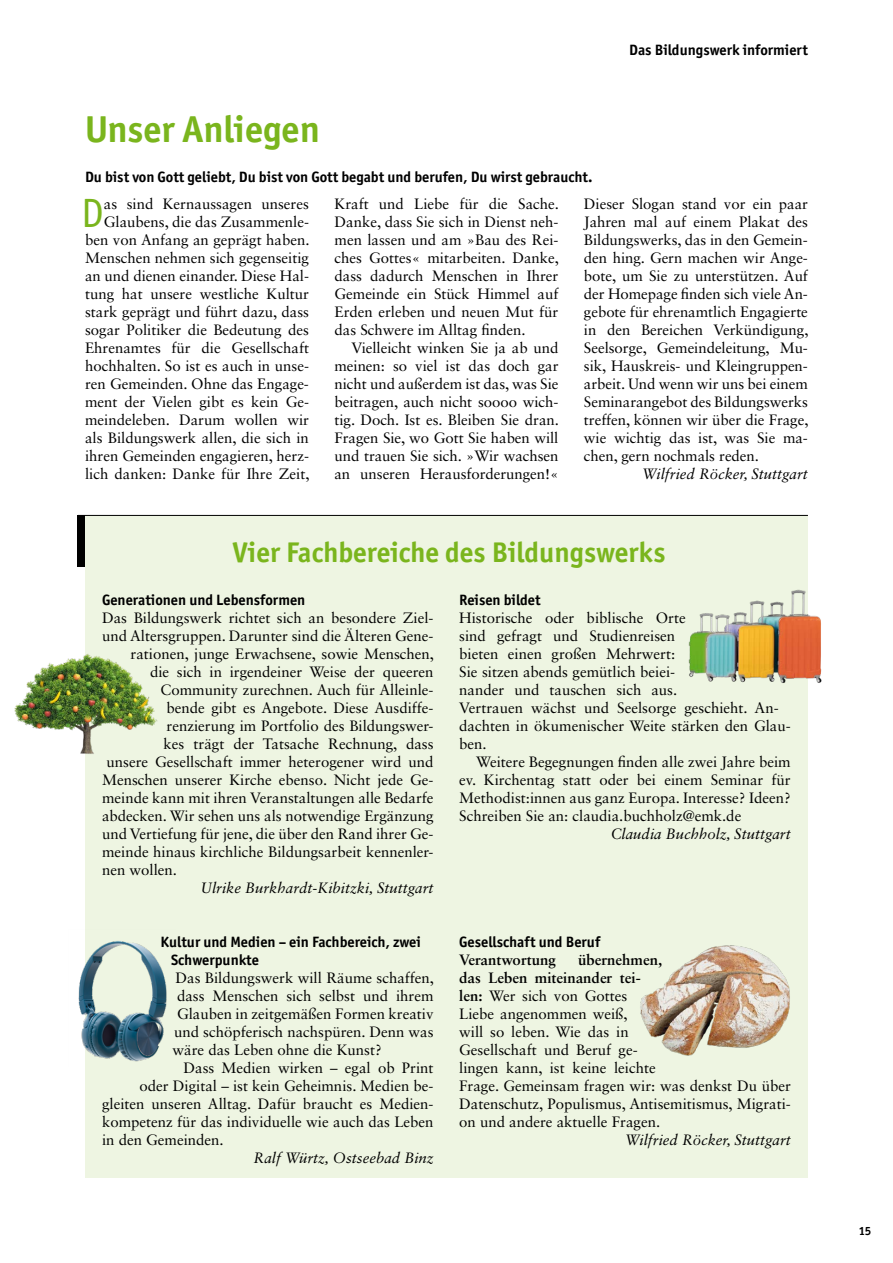
<style>
.page{position:relative;width:893px;height:1263px;background:#fff}
.page>*{position:absolute;margin:0;border:0;box-sizing:border-box;transform-origin:0 0}
.t1{font:40.95px "Officina Sans ITC Std";color:#7ab51d}
.t2{font:700 37.5px "Officina Sans ITC Std";color:#7ab51d}
.t3{font:700 28.5px "Officina Sans ITC Std";color:#7ab51d}
.t4{font:15px/18px "Sabon LT Std";color:#000;text-align:justify}
.t5{font:700 15px/18px "Officina Sans ITC Std";color:#000}
.t6{font:italic 15px "Sabon LT Std";color:#000}
.t7{font:700 15px "Sabon LT Std";color:#000}
.t8{font:700 12px "Officina Sans ITC Std";color:#000}
.s1{font-weight:700}
</style>
<div class="page">
<div style="left:85px;top:516px;width:723px;height:662px;background:#eef5e2"></div>
<div style="left:78px;top:516px;width:7px;height:51px;background:#000"></div>
<hr style="left:78px;top:515px;width:730px;height:1px;background:#000">
<img style="left:640px;top:945px;width:150px;height:111px">
<img style="left:14px;top:654px;width:144px;height:100px">
<img style="left:78px;top:941px;width:89px;height:121px">
<img style="left:688px;top:589px;width:134px;height:94px">
<h2 class="t2" style="left:85px;top:106px;width:236px">Unser Anliegen</h2>
<p class="t5" style="left:629px;top:41px;width:180px">Das Bildungswerk informiert</p>
<p class="t5" style="left:85px;top:168px;width:509px">Du bist von Gott geliebt, Du bist von Gott begabt und berufen, Du wirst gebraucht.</p>
<h1 class="t1" style="left:81px;top:190px;width:24px">D</h1>
<p class="t4" style="left:85px;top:195px;width:226px;text-align:right">as sind Kernaussagen unseres<br>Glaubens, die das Zusammenle&shy;ben von Anfang an geprägt haben.<br>Menschen nehmen sich gegenseitig an und dienen einander. Diese Hal&shy;tung hat unsere westliche Kultur stark geprägt und führt dazu, dass sogar Politiker die Bedeutung des<br>Ehrenamtes für die Gesellschaft hochhalten. So ist es auch in unse&shy;ren Gemeinden. Ohne das Engage&shy;ment der Vielen gibt es kein Ge&shy;meindeleben. Darum wollen wir als Bildungswerk allen, die sich in ihren Gemeinden engagieren, herz&shy;lich danken: Danke für Ihre Zeit,</p>
<p class="t4" style="left:334px;top:195px;width:226px">Kraft und Liebe für die Sache.<br>Danke, dass Sie sich in Dienst neh&shy;men lassen und am »Bau des Rei&shy;ches Gottes« mitarbeiten. Danke, dass dadurch Menschen in Ihrer Gemeinde ein Stück Himmel auf Erden erleben und neuen Mut für das Schwere im Alltag finden.</p>
<p class="t4" style="left:584px;top:195px;width:226px">Dieser Slogan stand vor ein paar Jahren mal auf einem Plakat des Bildungswerks, das in den Gemein&shy;den hing. Gern machen wir Ange&shy;bote, um Sie zu unterstützen. Auf der Homepage finden sich viele An&shy;gebote für ehrenamtlich Engagierte in den Bereichen Verkündigung, Seelsorge, Gemeindeleitung, Mu&shy;sik, Hauskreis- und Kleingruppen&shy;arbeit. Und wenn wir uns bei einem Seminarangebot des Bildungswerks treffen, können wir über die Frage, wie wichtig das ist, was Sie ma&shy;chen, gern nochmals reden.</p>
<p class="t6" style="left:642px;top:465px;width:168px">Wilfried Röcker, Stuttgart</p>
<p class="t4" style="left:334px;top:339px;width:226px;text-indent:17px">Vielleicht winken Sie ja ab und meinen: so viel ist das doch gar nicht und außerdem ist das, was Sie beitragen, auch nicht soooo wich&shy;tig. Doch. Ist es. Bleiben Sie dran.<br>Fragen Sie, wo Gott Sie haben will und trauen Sie sich. »Wir wachsen an unseren Herausforderungen!«</p>
<h3 class="t3" style="left:233px;top:534px;width:434px">Vier Fachbereiche des Bildungswerks</h3>
<p class="t5" style="left:102px;top:591px;width:205px">Generationen und Lebensformen</p>
<p class="t4" style="left:102px;top:609px;width:333px">Das Bildungswerk richtet sich an besondere Ziel-</p>
<p class="t4" style="left:102px;top:627px;width:333px">und Altersgruppen. Darunter sind die Älteren Gene-</p>
<p class="t4" style="left:131px;top:645px;width:305px">rationen, junge Erwachsene, sowie Menschen,</p>
<p class="t4" style="left:150px;top:663px;width:285px">die sich in irgendeiner Weise der queeren</p>
<p class="t4" style="left:161px;top:681px;width:275px">Community zurechnen. Auch für Alleinle-</p>
<p class="t4" style="left:167px;top:699px;width:268px">bende gibt es Angebote. Diese Ausdiffe-</p>
<p class="t4" style="left:167px;top:717px;width:268px">renzierung im Portfolio des Bildungswer-</p>
<p class="t4" style="left:164px;top:735px;width:272px">kes trägt der Tatsache Rechnung, dass</p>
<p class="t4" style="left:107px;top:753px;width:328px">unsere Gesellschaft immer heterogener wird und</p>
<p class="t4" style="left:102px;top:771px;width:333px">Menschen unserer Kirche ebenso. Nicht jede Ge-</p>
<p class="t4" style="left:102px;top:789px;width:333px">meinde kann mit ihren Veranstaltungen alle Bedarfe</p>
<p class="t4" style="left:102px;top:807px;width:333px">abdecken. Wir sehen uns als notwendige Ergänzung</p>
<p class="t4" style="left:102px;top:825px;width:333px">und Vertiefung für jene, die über den Rand ihrer Ge-</p>
<p class="t4" style="left:102px;top:843px;width:333px">meinde hinaus kirchliche Bildungsarbeit kennenler-</p>
<p class="t4" style="left:102px;top:861px;width:77px">nen wollen.</p>
<p class="t6" style="left:200px;top:879px;width:235px">Ulrike Burkhardt-Kibitzki, Stuttgart</p>
<p class="t5" style="left:171px;top:933px;width:251px;text-indent:-10px">Kultur und Medien – ein Fachbereich, zwei<br>Schwerpunkte</p>
<p class="t4" style="left:173px;top:969px;width:263px">Das Bildungswerk will Räume schaffen, dass Menschen sich selbst und ihrem Glauben in zeitgemäßen Formen kreativ und schöpferisch nachspüren. Denn was wäre das Leben ohne die Kunst?</p>
<p class="t4" style="left:184px;top:1059px;width:252px">Dass Medien wirken – egal ob Print</p>
<p class="t4" style="left:140px;top:1077px;width:295px">oder Digital – ist kein Geheimnis. Medien be-</p>
<p class="t4" style="left:102px;top:1095px;width:333px">gleiten unseren Alltag. Dafür braucht es Medien-</p>
<p class="t4" style="left:102px;top:1113px;width:333px">kompetenz für das individuelle wie auch das Leben</p>
<p class="t4" style="left:102px;top:1131px;width:123px">in den Gemeinden.</p>
<p class="t6" style="left:254px;top:1149px;width:182px">Ralf Würtz, Ostseebad Binz</p>
<p class="t5" style="left:459px;top:591px;width:83px">Reisen bildet</p>
<p class="t4" style="left:459px;top:609px;width:333px;text-align:left">Historische oder biblische Orte<br>sind gefragt und Studienreisen<br>bieten einen großen Mehrwert:<br>Sie sitzen abends gemütlich beiei-<br>nander und tauschen sich aus.<br>Vertrauen wächst und Seelsorge geschieht. An&shy;dachten in ökumenischer Weite stärken den Glau&shy;ben.</p>
<p class="t4" style="left:459px;top:753px;width:333px;text-indent:17px">Weitere Begegnungen finden alle zwei Jahre beim ev. Kirchentag statt oder bei einem Seminar für Methodist:innen aus ganz Europa. Interesse? Ideen?<br>Schreiben Sie an: claudia.buchholz@emk.de</p>
<p class="t6" style="left:611px;top:825px;width:181px">Claudia Buchholz, Stuttgart</p>
<p class="t5" style="left:459px;top:933px;width:143px">Gesellschaft und Beruf</p>
<p class="t7" style="left:459px;top:951px;width:98px">Verantwortung</p>
<p class="t4" style="left:459px;top:951px;width:333px;text-align:left;text-indent:119px"><span class="s1">übernehmen,<br>das Leben miteinander tei-<br>len:</span> Wer sich von Gottes<br>Liebe angenommen weiß,<br>will so leben. Wie das in<br>Gesellschaft und Beruf ge-<br>lingen kann, ist keine leichte<br>Frage. Gemeinsam fragen wir: was denkst Du über<br>Datenschutz, Populismus, Antisemitismus, Migrati&shy;on und andere aktuelle Fragen.</p>
<p class="t6" style="left:625px;top:1131px;width:168px">Wilfried Röcker, Stuttgart</p>
<p class="t8" style="left:859px;top:1224px;width:14px">15</p>
</div>
